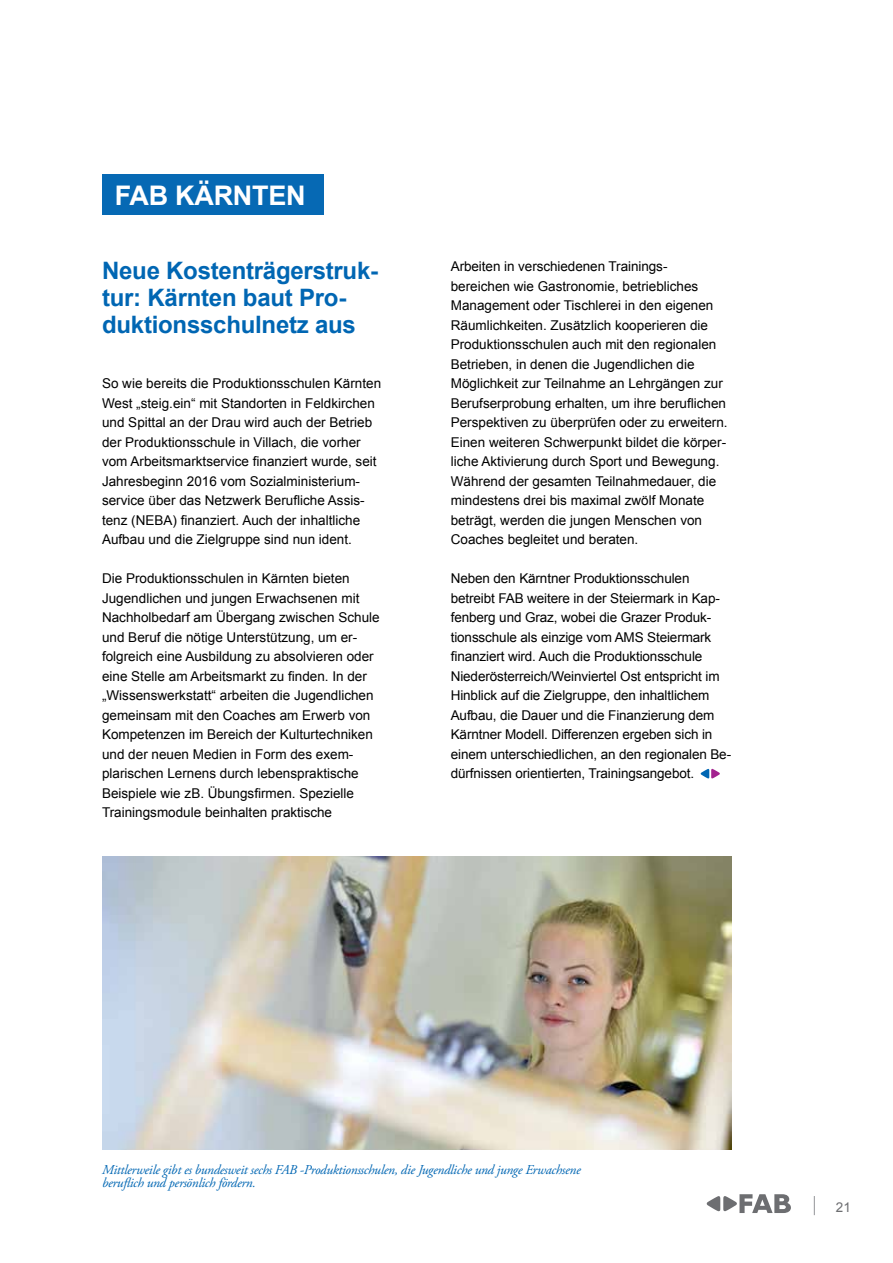
<style>
.page{position:relative;width:893px;height:1263px;background:#fff}
.page>*{position:absolute;margin:0;border:0;box-sizing:border-box;transform-origin:0 0}
.t1{font:700 27px "Arial";letter-spacing:-.01em;color:#fff}
.t2{font:700 24px/27px "Arial";letter-spacing:-.01em;color:#0066b3}
.t3{font:13.5px/19.5px "Arial";color:#000}
.t4{font:italic 13.5px/13.5px "Adobe Garamond Pro";letter-spacing:-.02em;color:#0066b3}
.t5{font:13.5px "Arial";color:#6d6e71}
</style>
<div class="page">
<svg style="left:814px;top:1196px;width:1px;height:19px"></svg>
<svg style="left:707px;top:1194px;width:84px;height:19px"></svg>
<div style="left:102px;top:174px;width:222px;height:41px;background:#0066b3"></div>
<svg style="left:701px;top:769px;width:19px;height:9px"></svg>
<img style="left:102px;top:856px;width:629px;height:293px">
<h1 class="t1" style="left:115px;top:177px;width:192px">Fab Kärnten</h1>
<h2 class="t2" style="left:102px;top:258px;width:278px">Neue Kostenträgerstruk&shy;tur: Kärnten baut Pro&shy;duktionsschulnetz aus</h2>
<p class="t3" style="left:102px;top:374px;width:281px">So wie bereits die Produktionsschulen Kärnten West „steig.ein“ mit Standorten in Feldkirchen und Spittal an der Drau wird auch der Betrieb der Produktionsschule in Villach, die vorher vom Arbeitsmarktservice finanziert wurde, seit Jahresbeginn 2016 vom Sozialministerium&shy;service über das Netzwerk Berufliche Assis&shy;tenz (NEBA) finanziert. Auch der inhaltliche Aufbau und die Zielgruppe sind nun ident.</p>
<p class="t3" style="left:102px;top:569px;width:279px">Die Produktionsschulen in Kärnten bieten Jugendlichen und jungen Erwachsenen mit Nachholbedarf am Übergang zwischen Schule und Beruf die nötige Unterstützung, um er&shy;folgreich eine Ausbildung zu absolvieren oder eine Stelle am Arbeitsmarkt zu finden. In der „Wissenswerkstatt“ arbeiten die Jugendlichen gemeinsam mit den Coaches am Erwerb von Kompetenzen im Bereich der Kulturtechniken und der neuen Medien in Form des exem&shy;plarischen Lernens durch lebenspraktische Beispiele wie zB. Übungsfirmen. Spezielle Trainingsmodule beinhalten praktische</p>
<p class="t3" style="left:451px;top:257px;width:278px">Arbeiten in verschiedenen Trainings&shy;bereichen wie Gastronomie, betriebliches Management oder Tischlerei in den eigenen Räumlichkeiten. Zusätzlich kooperieren die Produktionsschulen auch mit den regionalen Betrieben, in denen die Jugendlichen die Möglichkeit zur Teilnahme an Lehrgängen zur Berufserprobung erhalten, um ihre beruflichen Perspektiven zu überprüfen oder zu erweitern.<br>Einen weiteren Schwerpunkt bildet die körper&shy;liche Aktivierung durch Sport und Bewegung.<br>Während der gesamten Teilnahmedauer, die mindestens drei bis maximal zwölf Monate beträgt, werden die jungen Menschen von Coaches begleitet und beraten.</p>
<p class="t3" style="left:451px;top:569px;width:282px">Neben den Kärntner Produktionsschulen betreibt FAB weitere in der Steiermark in Kap&shy;fenberg und Graz, wobei die Grazer Produk&shy;tionsschule als einzige vom AMS Steiermark finanziert wird. Auch die Produktionsschule<br>N iederösterreich/Weinviertel Ost entspricht im Hinblick auf die Zielgruppe, den inhaltlichem Aufbau, die Dauer und die Finanzierung dem Kärntner Modell. Differenzen ergeben sich in einem unterschiedlichen, an den regionalen Be&shy;dürfnissen orientierten, Trainingsangebot.</p>
<p class="t4" style="left:102px;top:1163px;width:480px">Mittlerweile gibt es bundesweit sechs FAB -Produktionsschulen, die Jugendliche und junge Erwachsene beruflich und persönlich fördern.</p>
<p class="t5" style="left:836px;top:1198px;width:17px">21</p>
</div>
